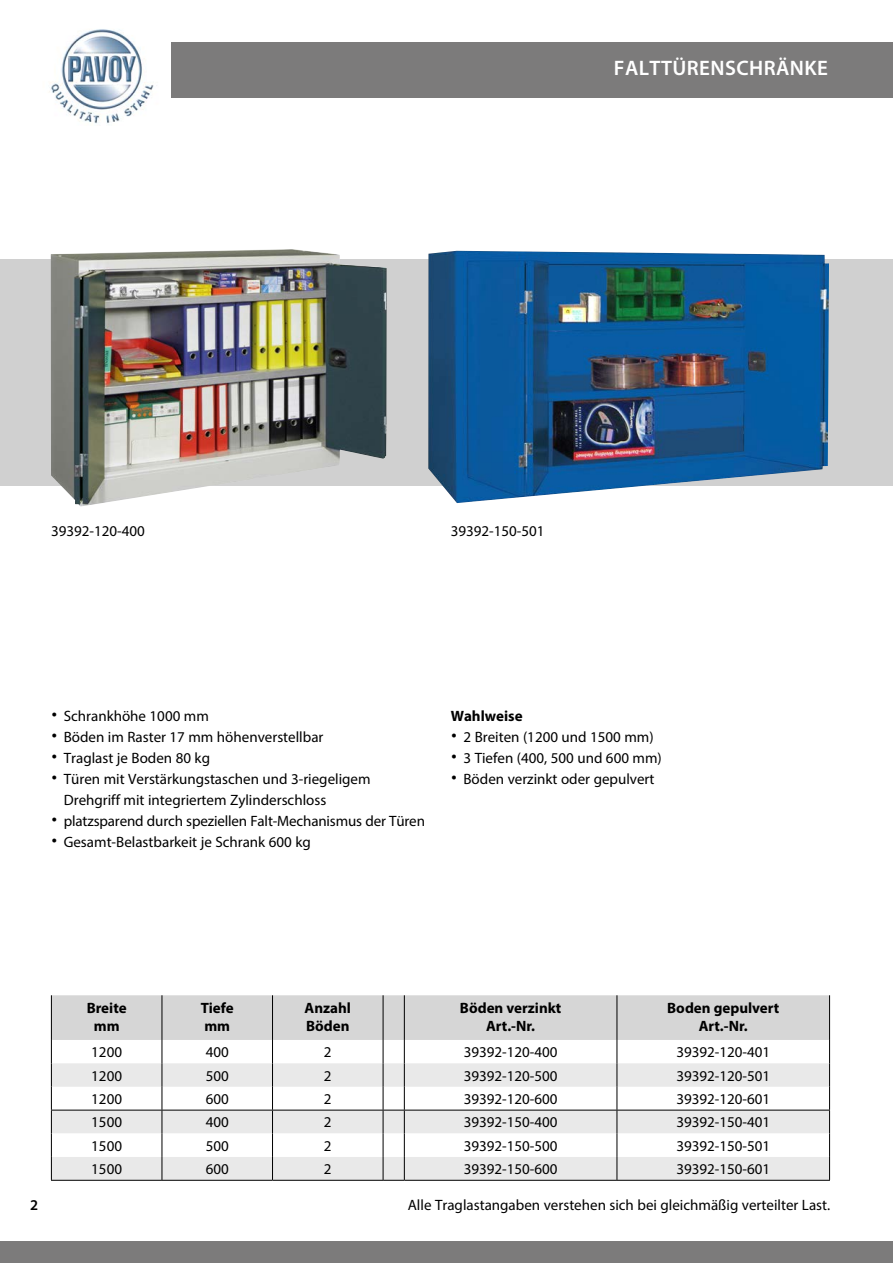
<style>
.page{position:relative;width:893px;height:1263px;background:#fff}
.page>*{position:absolute;margin:0;border:0;box-sizing:border-box;transform-origin:0 0}
.t1{font:600 21px "Myriad Pro";letter-spacing:.02em;color:#fff}
.t2{font:15px/21px "Myriad Pro";color:#000}
.t3{font:700 15px/18px "Myriad Pro";color:#000;text-align:center}
.t4{font:600 15px "Myriad Pro";color:#000}
.s1{font-family:"Helvetica";font-size:18px}
</style>
<div class="page">
<img style="left:49px;top:29px;width:146px;height:95px">
<div style="left:171px;top:43px;width:722px;height:55px;background:#7c7b7b"></div>
<div style="left:0;top:1242px;width:893px;height:21px;background:#7c7b7b"></div>
<div style="left:0;top:259px;width:893px;height:226px;background:#d0d0d0"></div>
<svg style="left:51px;top:995px;width:779px;height:186px"></svg>
<hr style="left:404px;top:1110px;width:213px;height:1px;background:#000">
<hr style="left:617px;top:1110px;width:213px;height:1px;background:#000">
<img style="left:51px;top:249px;width:336px;height:257px">
<img style="left:428px;top:251px;width:401px;height:252px">
<h1 class="t1" style="left:614px;top:55px;width:216px">FALTTÜRENSCHRÄNKE</h1>
<p class="t2" style="left:51px;top:520px;width:95px">39392-120-400</p>
<p class="t2" style="left:451px;top:520px;width:95px">39392-150-501</p>
<p class="t2" style="left:51px;top:705px;width:159px"><span class="s1">•</span> Schrankhöhe 1000 mm</p>
<p class="t2" style="left:51px;top:726px;width:274px"><span class="s1">•</span> Böden im Raster 17 mm höhenverstellbar</p>
<p class="t2" style="left:51px;top:747px;width:161px"><span class="s1">•</span> Traglast je Boden 80 kg</p>
<p class="t2" style="left:64px;top:768px;width:308px;text-indent:-13px"><span class="s1">•</span> Türen mit Verstärkungstaschen und 3-riegeligem<br>Drehgriff mit integriertem Zylinderschloss</p>
<p class="t2" style="left:51px;top:810px;width:375px"><span class="s1">•</span> platzsparend durch speziellen Falt-Mechanismus der Türen</p>
<p class="t2" style="left:51px;top:831px;width:261px"><span class="s1">•</span> Gesamt-Belastbarkeit je Schrank 600 kg</p>
<p class="t3" style="left:451px;top:706px;width:73px">Wahlweise</p>
<p class="t2" style="left:451px;top:726px;width:204px"><span class="s1">•</span> 2 Breiten (1200 und 1500 mm)</p>
<p class="t2" style="left:451px;top:747px;width:213px"><span class="s1">•</span> 3 Tiefen (400, 500 und 600 mm)</p>
<p class="t2" style="left:451px;top:768px;width:205px"><span class="s1">•</span> Böden verzinkt oder gepulvert</p>
<p class="t4" style="left:30px;top:1195px;width:10px">2</p>
<p class="t3" style="left:87px;top:998px;width:42px">Breite mm</p>
<p class="t3" style="left:201px;top:998px;width:34px;text-align:left">Tiefe mm</p>
<p class="t3" style="left:305px;top:998px;width:48px;text-align:left">Anzahl<br>Böden</p>
<p class="t3" style="left:460px;top:998px;width:103px">Böden verzinkt<br>Art.-Nr.</p>
<p class="t3" style="left:667px;top:998px;width:114px">Boden gepulvert<br>Art.-Nr.</p>
<p class="t2" style="left:91px;top:1041px;width:32px">1200</p>
<p class="t2" style="left:206px;top:1041px;width:25px">400</p>
<p class="t2" style="left:324px;top:1041px;width:9px">2</p>
<p class="t2" style="left:464px;top:1041px;width:95px">39392-120-400</p>
<p class="t2" style="left:676px;top:1041px;width:95px">39392-120-401</p>
<p class="t2" style="left:91px;top:1065px;width:32px">1200</p>
<p class="t2" style="left:206px;top:1065px;width:25px">500</p>
<p class="t2" style="left:324px;top:1065px;width:9px">2</p>
<p class="t2" style="left:464px;top:1065px;width:95px">39392-120-500</p>
<p class="t2" style="left:676px;top:1065px;width:95px">39392-120-501</p>
<p class="t2" style="left:91px;top:1088px;width:32px">1200</p>
<p class="t2" style="left:206px;top:1088px;width:25px">600</p>
<p class="t2" style="left:324px;top:1088px;width:9px">2</p>
<p class="t2" style="left:464px;top:1088px;width:95px">39392-120-600</p>
<p class="t2" style="left:676px;top:1088px;width:95px">39392-120-601</p>
<p class="t2" style="left:91px;top:1112px;width:32px">1500</p>
<p class="t2" style="left:206px;top:1112px;width:25px">400</p>
<p class="t2" style="left:324px;top:1112px;width:9px">2</p>
<p class="t2" style="left:464px;top:1112px;width:95px">39392-150-400</p>
<p class="t2" style="left:676px;top:1112px;width:95px">39392-150-401</p>
<p class="t2" style="left:91px;top:1135px;width:32px">1500</p>
<p class="t2" style="left:206px;top:1135px;width:25px">500</p>
<p class="t2" style="left:324px;top:1135px;width:9px">2</p>
<p class="t2" style="left:464px;top:1135px;width:95px">39392-150-500</p>
<p class="t2" style="left:676px;top:1135px;width:95px">39392-150-501</p>
<p class="t2" style="left:91px;top:1158px;width:32px">1500</p>
<p class="t2" style="left:206px;top:1158px;width:25px">600</p>
<p class="t2" style="left:324px;top:1158px;width:9px">2</p>
<p class="t2" style="left:464px;top:1158px;width:95px">39392-150-600</p>
<p class="t2" style="left:676px;top:1158px;width:95px">39392-150-601</p>
<p class="t2" style="left:408px;top:1194px;width:424px">Alle Traglastangaben verstehen sich bei gleichmäßig verteilter Last.</p>
</div>
